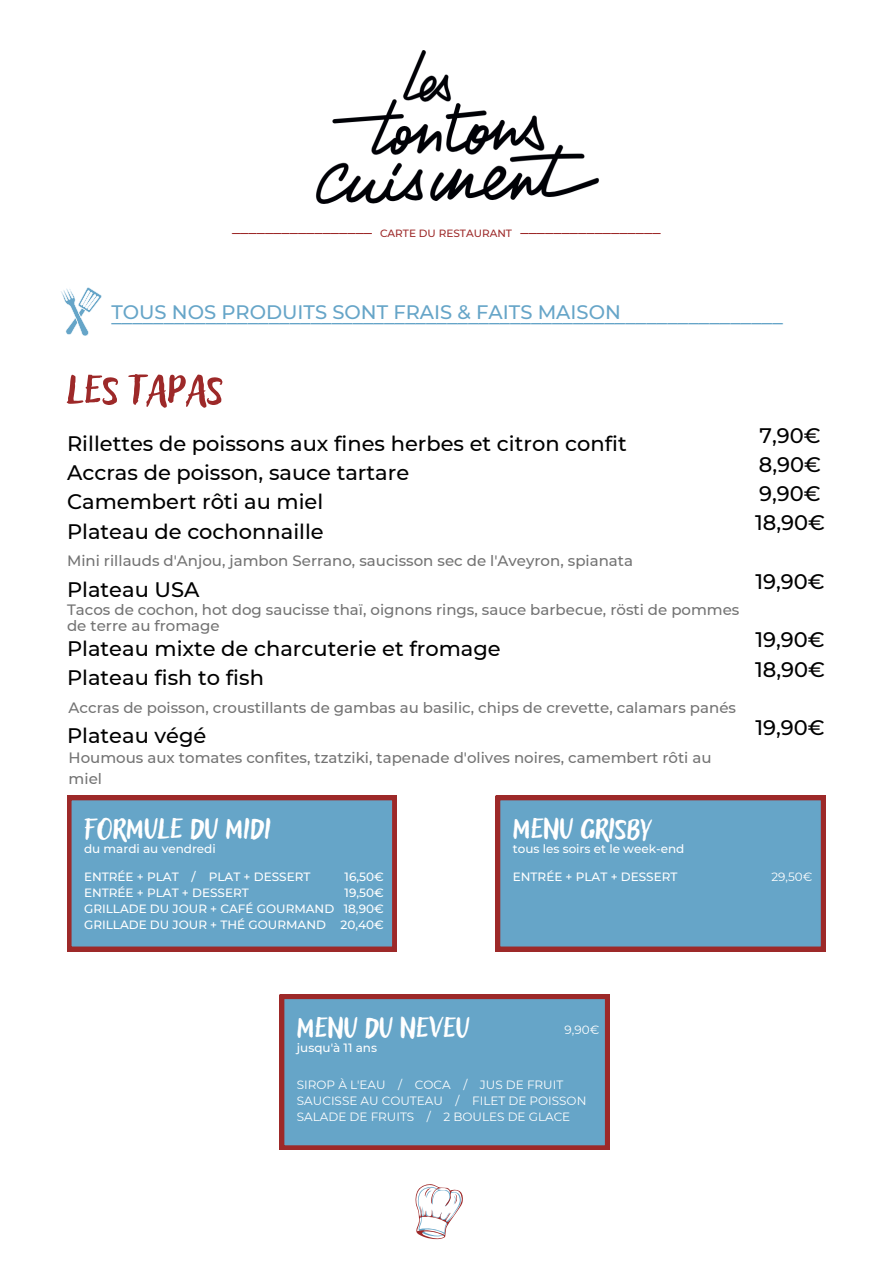
<style>
.page{position:relative;width:893px;height:1264px;background:#fff}
.page>*{position:absolute;margin:0;border:0;box-sizing:border-box;transform-origin:0 0}
.t1{font:52.5px "Adlery Pro Blockletter";color:#9d2929}
.t2{font:37.5px "Adlery Pro Blockletter";color:#fff}
.t3{font:500 21px/29.2px "Montserrat";color:#000}
.t4{font:500 21px "Montserrat";color:#66a5c8}
.t5{font:500 16.5px "Montserrat";color:#9d2929}
.t6{font:500 15px/15.8px "Montserrat";color:#737373}
.t7{font:500 12px/16px "Montserrat";color:#fff}
.t8{font:12px/16px "Montserrat";color:#fff}
</style>
<div class="page">
<svg style="left:61px;top:287px;width:41px;height:49px"></svg>
<svg style="left:67px;top:795px;width:329px;height:156px;background:#6a9aba"></svg>
<svg style="left:495px;top:795px;width:330px;height:156px;background:#6a9bbb"></svg>
<svg style="left:280px;top:994px;width:329px;height:155px;background:#6a9abb"></svg>
<svg style="left:415px;top:1184px;width:48px;height:55px"></svg>
<img style="left:316px;top:50px;width:283px;height:154px">
<p class="t5" style="left:232px;top:217px;width:430px">_________________ <sub>CARTE</sub> <sub>DU</sub> <sub>RESTAURANT</sub> _________________</p>
<h3 class="t4" style="left:111px;top:302px;width:673px">_<sup>T</sup>_<sup>O</sup>_<sup>U</sup>_ _<sup>S</sup>_<sup>N</sup>_ _<sup>O</sup>_<sup>S</sup>_ _<sup>P</sup>_<sup>R</sup>_ _<sup>O</sup>_<sup>D</sup>_ _<sup>U</sup>_<sup>I</sup>_<sup>T</sup>_<sup>S</sup>_ _<sup>S</sup>_<sup>O</sup>_<sup>N</sup>_ _<sup>T</sup>_<sup>F</sup>_ _<sup>R</sup>_<sup>A</sup>_<sup>I</sup>_<sup>S</sup>_ _<sup>&amp;</sup>_<sup>F</sup>_ <sup>A</sup>_ _<sup>I</sup> <sup>T</sup>_ <sup>S</sup>_ _<sup>M</sup>_ _<sup>A</sup>_<sup>I</sup>_<sup>S</sup>_<sup>O</sup>_ _<sup>N</sup>_ _ _ _ _ _ _ _ _ _ _ _ _ _ _ _</h3>
<h1 class="t1" style="left:67px;top:354px;width:158px">LES TAPAS</h1>
<h3 class="t3" style="left:67px;top:429px;width:561px">Rillettes de poissons aux fines herbes et citron confit Accras de poisson, sauce tartare<br>Camembert rôti au miel<br>Plateau de cochonnaille</h3>
<p class="t6" style="left:67px;top:553px;width:567px">Mini rillauds d'Anjou, jambon Serrano, saucisson sec de l'Aveyron, spianata</p>
<p class="t6" style="left:67px;top:602px;width:674px">Tacos de cochon, hot dog saucisse thaï, oignons rings, sauce barbecue, rösti de pommes de terre au fromage</p>
<h3 class="t3" style="left:67px;top:575px;width:134px">Plateau USA</h3>
<h3 class="t3" style="left:67px;top:633px;width:435px">Plateau mixte de charcuterie et fromage<br>Plateau fish to fish</h3>
<p class="t6" style="left:69px;top:699px;width:668px">Accras de poisson, croustillants de gambas au basilic, chips de crevette, calamars panés</p>
<p class="t6" style="left:69px;top:747px;width:644px;line-height:20.2px">Houmous aux tomates confites, tzatziki, tapenade d'olives noires, camembert rôti au miel</p>
<h3 class="t3" style="left:67px;top:721px;width:141px">Plateau végé</h3>
<h3 class="t3" style="left:755px;top:420px;width:71px">7,90€<br>8,90€<br>9,90€<br>18,90€</h3>
<h3 class="t3" style="left:755px;top:566px;width:71px">19,90€</h3>
<h3 class="t3" style="left:755px;top:625px;width:71px">19,90€<br>18,90€</h3>
<h3 class="t3" style="left:755px;top:713px;width:71px">19,90€</h3>
<h2 class="t2" style="left:84px;top:803px;width:188px">FORMULE DU MIDI</h2>
<p class="t7" style="left:84px;top:840px;width:133px">du mardi au vendredi</p>
<p class="t7" style="left:84px;top:869px;width:252px">ENTRÉE + PLAT / PLAT + DESSERT<br>ENTRÉE + PLAT + DESSERT<br>GRILLADE DU JOUR + CAFÉ GOURMAND<br>GRILLADE DU JOUR + THÉ GOURMAND</p>
<p class="t7" style="left:340px;top:869px;width:45px;text-align:center">16,50€<br>19,50€<br>18,90€<br>20,40€</p>
<h2 class="t2" style="left:512px;top:803px;width:140px">MENU GRISBY</h2>
<p class="t7" style="left:512px;top:840px;width:173px">tous les soirs et le week-end</p>
<p class="t7" style="left:512px;top:869px;width:166px">ENTRÉE + PLAT + DESSERT</p>
<p class="t8" style="left:771px;top:869px;width:42px">29,50€</p>
<h2 class="t2" style="left:297px;top:1001px;width:174px">MENU DU NEVEU</h2>
<p class="t7" style="left:297px;top:1039px;width:82px">jusqu'à 11 ans</p>
<p class="t8" style="left:297px;top:1076px;width:291px">SIROP À L'EAU / COCA / JUS DE FRUIT<br>SAUCISSE AU COUTEAU / FILET DE POISSON<br>SALADE DE FRUITS / 2 BOULES DE GLACE</p>
<p class="t8" style="left:564px;top:1021px;width:36px">9,90€</p>
</div>
